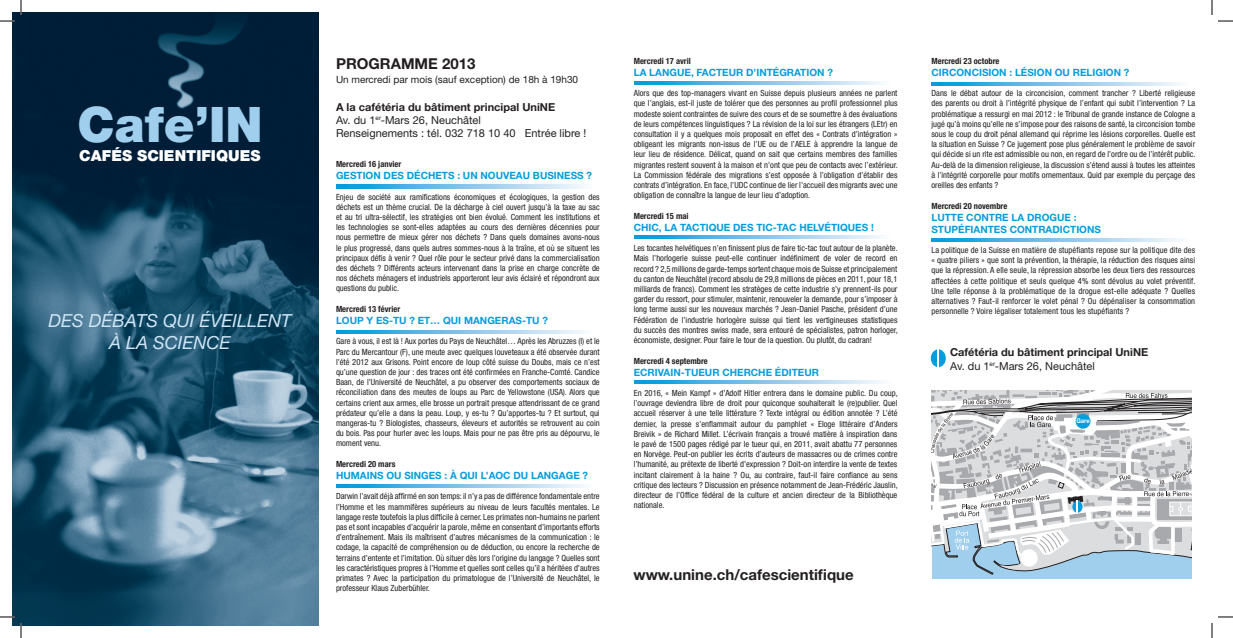
<style>
.page{position:relative;width:1233px;height:638px;background:#fff}
.page>*{position:absolute;margin:0;border:0;box-sizing:border-box;transform-origin:0 0}
.t1{font:900 49px "Helvetica Neue";color:#a0cfee}
.t2{font:italic 18px/21.6px "Helvetica Neue";color:#cfe5f6;text-align:center}
.t3{font:900 15.2px "Helvetica Neue";color:#fff}
.t4{font:700 15px "Helvetica Neue";color:#231f20}
.t5{font:11px/13.2px "Helvetica Neue";color:#231f20}
.t6{font:700 11px/13.2px "Helvetica Neue";color:#231f20}
.t7{font:700 10px/12px "Helvetica Neue";color:#069ddc}
.t8{font:10px "Helvetica Neue";color:#231f20}
.t9{font:condensed 8.5px/10.2px "Helvetica Neue";color:#231f20;text-align:justify}
.t10{font:700 condensed 8.5px "Helvetica Neue";color:#231f20}
.t11{font:700 6.5px "Helvetica Neue";color:#fff;scale:.9 1}
.s1{font-weight:700}
.s2{font-weight:400}
</style>
<div class="page">
<img style="left:12px;top:13px;width:307px;height:612px">
<svg style="left:336px;top:185px;width:248px;height:3px"></svg>
<svg style="left:336px;top:330px;width:248px;height:3px"></svg>
<svg style="left:336px;top:484px;width:248px;height:3px"></svg>
<svg style="left:931px;top:82px;width:249px;height:3px"></svg>
<svg style="left:931px;top:238px;width:249px;height:3px"></svg>
<svg style="left:634px;top:82px;width:248px;height:3px"></svg>
<svg style="left:634px;top:235px;width:248px;height:3px"></svg>
<svg style="left:634px;top:380px;width:248px;height:3px"></svg>
<svg style="left:931px;top:390px;width:261px;height:188px"></svg>
<div style="left:1075px;top:413px;width:15px;height:15px;background:#069ddc;border-radius:50%"></div>
<div style="left:930px;top:349px;width:15px;height:18px;background:#069ddc;border-radius:50%"></div>
<svg style="left:937px;top:349px;width:2px;height:18px"></svg>
<svg style="left:1218px;top:20px;width:15px;height:2px"></svg>
<svg style="left:1218px;top:616px;width:15px;height:1px"></svg>
<svg style="left:0;top:0;width:22px;height:22px"></svg>
<svg style="left:0;top:616px;width:22px;height:21px"></svg>
<svg style="left:1211px;top:0;width:1px;height:15px"></svg>
<svg style="left:1211px;top:623px;width:1px;height:14px"></svg>
<h1 class="t1" style="left:78px;top:95px;width:157px">CAFE’IN</h1>
<h3 class="t3" style="left:79px;top:146px;width:183px">CAFÉS SCIENTIFIQUES</h3>
<h2 class="t2" style="left:48px;top:310px;width:244px">DES DÉBATS QUI ÉVEILLENT<br>À LA SCIENCE</h2>
<h3 class="t4" style="left:336px;top:54px;width:12px">PRO</h3>
<h3 class="t4" style="left:368px;top:54px;width:24px">GRAMME</h3>
<h3 class="t4" style="left:442px;top:54px;width:35px">2013</h3>
<p class="t8" style="left:336px;top:74px;width:244px">Un mercredi par mois (sauf exception) de 18h à 19h30</p>
<p class="t5" style="left:336px;top:100px;width:252px"><span class="s1">A LA CAFÉTÉRIA DU BÂTIMENT PRINCIPAL UNINE<br></span>Av. du 1<sup>er</sup>-Mars 26, Neuchâtel<br>Renseignements : tél. 032 718 10 40 Entrée libre !</p>
<p class="t10" style="left:336px;top:159px;width:67px">Mercredi 16 janvier</p>
<p class="t7" style="left:336px;top:169px;width:257px">GESTION DES DÉCHETS : UN NOUVEAU BUSINESS ?</p>
<p class="t9" style="left:336px;top:191px;width:265px">Enjeu de société aux ramifications économiques et écologiques, la gestion des déchets est un thème crucial. De la décharge à ciel ouvert jusqu’à la taxe au sac et au tri ultra-sélectif, les stratégies ont bien évolué. Comment les institutions et les technologies se sont-elles adaptées au cours des dernières décennies pour nous permettre de mieux gérer nos déchets ? Dans quels domaines avons-nous le plus progressé, dans quels autres sommes-nous à la traîne, et où se situent les principaux défis à venir ? Quel rôle pour le secteur privé dans la commercialisation des déchets ? Différents acteurs intervenant dans la prise en charge concrète de nos déchets ménagers et industriels apporteront leur avis éclairé et répondront aux questions du public.</p>
<p class="t10" style="left:336px;top:303px;width:66px">Mercredi 13 février</p>
<p class="t7" style="left:336px;top:314px;width:213px">LOUP Y ES-TU ? ET… QUI MANGERAS-TU ?</p>
<p class="t9" style="left:336px;top:336px;width:265px">Gare à vous, il est là ! Aux portes du Pays de Neuchâtel… Après les Abruzzes (I) et le Parc du Mercantour (F), une meute avec quelques louveteaux a été observée durant l’été 2012 aux Grisons. Point encore de loup côté suisse du Doubs, mais ce n’est qu’une question de jour : des traces ont été confirmées en Franche-Comté. Candice Baan, de l’Université de Neuchâtel, a pu observer des comportements sociaux de réconciliation dans des meutes de loups au Parc de Yellowstone (USA). Alors que certains crient aux armes, elle brosse un portrait presque attendrissant de ce grand prédateur qu’elle a dans la peau. Loup, y es-tu ? Qu’apportes-tu ? Et surtout, qui mangeras-tu ? Biologistes, chasseurs, éleveurs et autorités se retrouvent au coin du bois. Pas pour hurler avec les loups. Mais pour ne pas être pris au dépourvu, le moment venu.</p>
<p class="t10" style="left:336px;top:458px;width:61px">Mercredi 20 mars</p>
<p class="t7" style="left:336px;top:469px;width:161px">HUMAINS OU SINGES : À QUI L’AOC</p>
<p class="t7" style="left:513px;top:469px;width:76px">DU LANGAGE ?</p>
<p class="t9" style="left:336px;top:491px;width:265px">Darwin l’avait déjà affirmé en son temps: il n’y a pas de différence fondamentale entre l’Homme et les mammifères supérieurs au niveau de leurs facultés mentales. Le langage reste toutefois la plus difficile à cerner. Les primates non-humains ne parlent pas et sont incapables d’acquérir la parole, même en consentant d’importants efforts d’entraînement. Mais ils maîtrisent d’autres mécanismes de la communication : le codage, la capacité de compréhension ou de déduction, ou encore la recherche de terrains d’entente et l’imitation. Où situer dès lors l’origine du langage ? Quelles sont les caractéristiques propres à l’Homme et quelles sont celles qu’il a héritées d’autres primates ? Avec la participation du primatologue de l’Université de Neuchâtel, le professeur Klaus Zuberbühler.</p>
<p class="t10" style="left:634px;top:56px;width:59px">Mercredi 17 avril</p>
<p class="t7" style="left:634px;top:66px;width:201px">LA LANGUE, FACTEUR D’INTÉGRATION ?</p>
<p class="t9" style="left:634px;top:88px;width:265px">Alors que des top-managers vivant en Suisse depuis plusieurs années ne parlent que l’anglais, est-il juste de tolérer que des personnes au profil professionnel plus modeste soient contraintes de suivre des cours et de se soumettre à des évaluations de leurs compétences linguistiques ? La révision de la loi sur les étrangers (LEtr) en consultation il y a quelques mois proposait en effet des « Contrats d’intégration » obligeant les migrants non-issus de l’UE ou de l’AELE à apprendre la langue de leur lieu de résidence. Délicat, quand on sait que certains membres des familles migrantes restent souvent à la maison et n’ont que peu de contacts avec l’extérieur.<br>La Commission fédérale des migrations s’est opposée à l’obligation d’établir des contrats d’intégration. En face, l’UDC continue de lier l’accueil des migrants avec une obligation de connaître la langue de leur lieu d’adoption.</p>
<p class="t10" style="left:634px;top:210px;width:56px">Mercredi 15 mai</p>
<p class="t7" style="left:634px;top:221px;width:242px">CHIC, LA TACTIQUE DES TIC-TAC HELVÉTIQUES !</p>
<p class="t9" style="left:634px;top:243px;width:265px">Les tocantes helvétiques n’en finissent plus de faire tic-tac tout autour de la planète.<br>Mais l’horlogerie suisse peut-elle continuer indéfiniment de voler de record en record ? 2,5 millions de garde-temps sortent chaque mois de Suisse et principalement du canton de Neuchâtel (record absolu de 29,8 millions de pièces en 2011, pour 18,1 milliards de francs). Comment les stratèges de cette industrie s’y prennent-ils pour garder du ressort, pour stimuler, maintenir, renouveler la demande, pour s’imposer à long terme aussi sur les nouveaux marchés ? Jean-Daniel Pasche, président d’une Fédération de l’industrie horlogère suisse qui tient les vertigineuses statistiques du succès des montres swiss made, sera entouré de spécialistes, patron horloger, économiste, designer. Pour faire le tour de la question. Ou plutôt, du cadran!</p>
<p class="t10" style="left:634px;top:355px;width:76px">Mercredi 4 septembre</p>
<p class="t7" style="left:634px;top:365px;width:187px">ECRIVAIN-TUEUR CHERCHE ÉDITEUR</p>
<p class="t9" style="left:634px;top:387px;width:265px">En 2016, « Mein Kampf » d’Adolf Hitler entrera dans le domaine public. Du coup, l’ouvrage deviendra libre de droit pour quiconque souhaiterait le (re)publier. Quel accueil réserver à une telle littérature ? Texte intégral ou édition annotée ? L’été dernier, la presse s’enflammait autour du pamphlet « Eloge littéraire d’Anders Breivik » de Richard Millet. L’écrivain français a trouvé matière à inspiration dans le pavé de 1500 pages rédigé par le tueur qui, en 2011, avait abattu 77 personnes en Norvège. Peut-on publier les écrits d’auteurs de massacres ou de crimes contre l’humanité, au prétexte de liberté d’expression ? Doit-on interdire la vente de textes incitant clairement à la haine ? Ou, au contraire, faut-il faire confiance au sens critique des lecteurs ? Discussion en présence notamment de Jean-Frédéric Jauslin, directeur de l’Office fédéral de la culture et ancien directeur de la Bibliothèque nationale.</p>
<h3 class="t4" style="left:633px;top:565px;width:222px">WWW.UNINE.CH/CAFESCIENTIFIQUE</h3>
<p class="t10" style="left:931px;top:56px;width:69px">Mercredi 23 octobre</p>
<p class="t7" style="left:931px;top:66px;width:199px">CIRCONCISION : LÉSION OU RELIGION ?</p>
<p class="t9" style="left:931px;top:88px;width:265px">Dans le débat autour de la circoncision, comment trancher ? Liberté religieuse des parents ou droit à l’intégrité physique de l’enfant qui subit l’intervention ? La problématique a ressurgi en mai 2012 : le Tribunal de grande instance de Cologne a jugé qu’à moins qu’elle ne s’impose pour des raisons de santé, la circoncision tombe sous le coup du droit pénal allemand qui réprime les lésions corporelles. Quelle est la situation en Suisse ? Ce jugement pose plus généralement le problème de savoir qui décide si un rite est admissible ou non, en regard de l’ordre ou de l’intérêt public.<br>Au-delà de la dimension religieuse, la discussion s’étend aussi à toutes les atteintes à l’intégrité corporelle pour motifs ornementaux. Quid par exemple du perçage des oreilles des enfants ?</p>
<p class="t10" style="left:931px;top:200px;width:77px">Mercredi 20 novembre</p>
<p class="t7" style="left:931px;top:211px;width:171px">LUTTE CONTRE LA DROGUE :<br>STUPÉFIANTES CONTRADICTIONS</p>
<p class="t9" style="left:931px;top:245px;width:265px">La politique de la Suisse en matière de stupéfiants repose sur la politique dite des « quatre piliers » que sont la prévention, la thérapie, la réduction des risques ainsi que la répression. A elle seule, la répression absorbe les deux tiers des ressources affectées à cette politique et seuls quelque 4% sont dévolus au volet préventif.<br>Une telle réponse à la problématique de la drogue est-elle adéquate ? Quelles alternatives ? Faut-il renforcer le volet pénal ? Ou dépénaliser la consommation personnelle ? Voire légaliser totalement tous les stupéfiants ?</p>
<p class="t6" style="left:950px;top:345px;width:191px">CAFÉTÉRIA DU BÂTIMENT PRINCIPAL UNINE<br><span class="s2">Av. du 1</span><sup>er</sup><span class="s2">-Mars 26, Neuchâtel</span></p>
<p class="t11" style="left:1076px;top:416px;width:16px">GARE</p>
</div>
